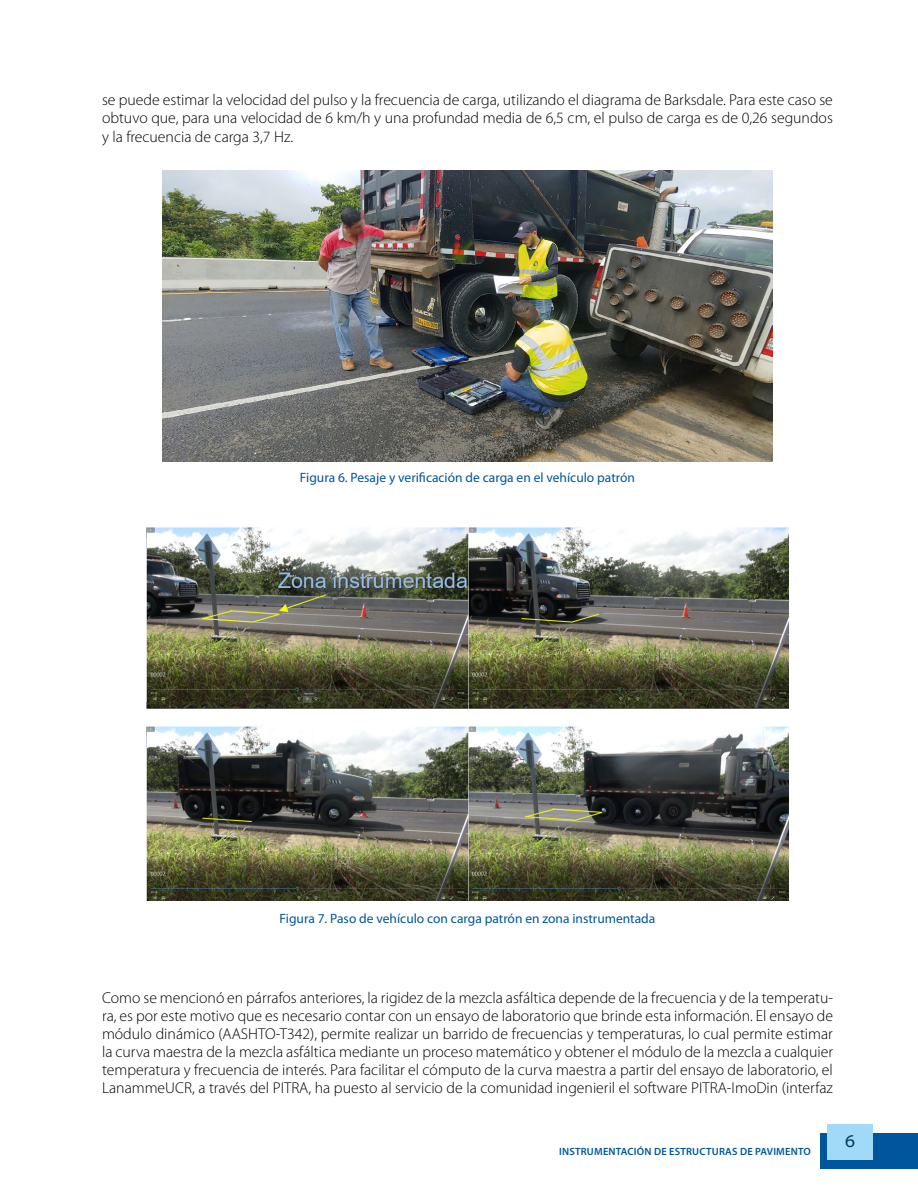
<style>
.page{position:relative;width:918px;height:1188px;background:#fff}
.page>*{position:absolute;margin:0;border:0;box-sizing:border-box;transform-origin:0 0}
.t1{font:semi-expanded 18px "Myriad Pro";color:#023b5a}
.t2{font:300 15.75px/18.1px "Myriad Pro";color:#000;text-align:justify}
.t3{font:13.5px "Myriad Pro";color:#00569d}
.t4{font:600 10.5px "Myriad Pro";letter-spacing:.02em;color:#00569d}
</style>
<div class="page">
<div style="left:820px;top:1134px;width:98px;height:35px;background:#00569d"></div>
<div style="left:828px;top:1124px;width:45px;height:35px;background:#a1daf8"></div>
<img style="left:162px;top:171px;width:611px;height:291px">
<img style="left:147px;top:527px;width:641px;height:374px">
<p class="t2" style="left:102px;top:91px;width:732px">se puede estimar la velocidad del pulso y la frecuencia de carga, utilizando el diagrama de Barksdale. Para este caso se obtuvo que, para una velocidad de 6 km/h y una profundad media de 6,5 cm, el pulso de carga es de 0,26 segundos y la frecuencia de carga 3,7 Hz.</p>
<p class="t3" style="left:300px;top:469px;width:337px">Figura 6. Pesaje y verificación de carga en el vehículo patrón</p>
<p class="t3" style="left:280px;top:910px;width:377px">Figura 7. Paso de vehículo con carga patrón en zona instrumentada</p>
<p class="t2" style="left:102px;top:988px;width:733px">Como se mencionó en párrafos anteriores, la rigidez de la mezcla asfáltica depende de la frecuencia y de la temperatu&shy;ra, es por este motivo que es necesario contar con un ensayo de laboratorio que brinde esta información. El ensayo de módulo dinámico (AASHTO-T342), permite realizar un barrido de frecuencias y temperaturas, lo cual permite estimar la curva maestra de la mezcla asfáltica mediante un proceso matemático y obtener el módulo de la mezcla a cualquier temperatura y frecuencia de interés. Para facilitar el cómputo de la curva maestra a partir del ensayo de laboratorio, el LanammeUCR, a través del PITRA, ha puesto al servicio de la comunidad ingenieril el software PITRA-ImoDin (interfaz</p>
<p class="t4" style="left:559px;top:1144px;width:253px">INSTRUMENTACIÓN DE ESTRUCTURAS DE PAVIMENTO</p>
<p class="t1" style="left:845px;top:1131px;width:12px">6</p>
</div>
